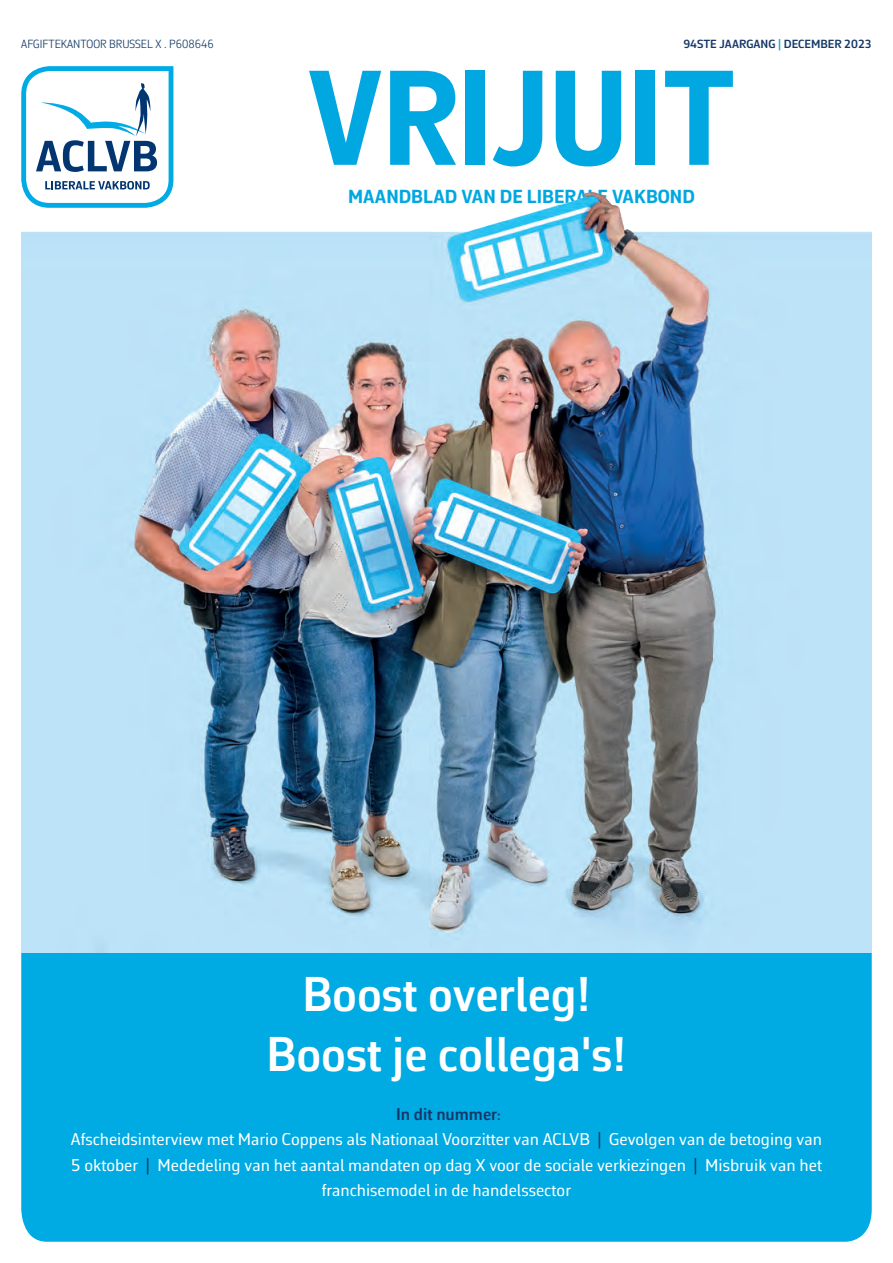
<style>
.page{position:relative;width:893px;height:1263px;background:#fff}
.page>*{position:absolute;margin:0;border:0;box-sizing:border-box;transform-origin:0 0}
.t1{font:700 136.65px "Corbeau Con Pro";color:#00a7e0}
.t2{font:600 49.5px/60px "Corbeau Pro";color:#fff;text-align:center}
.t3{font:700 19.2px "Corbeau Pro";color:#00a7e0}
.t4{font:17.25px/25.5px "Corbeau Pro";color:#fff;text-align:center}
.t5{font:300 12px "Corbeau Con Pro";color:#143a65}
.t6{font:600 12px "Corbeau Pro";color:#163668}
.s1{color:#00a7e0}
.s2{color:#143a65}
.s3{font-weight:600;color:#163668}
.s4{font-weight:600;font-size:14.25px;color:#163668}
.s5{color:#163668}
</style>
<div class="page">
<svg style="left:21px;top:66px;width:152px;height:91px"></svg>
<div style="left:21px;top:953px;width:851px;height:289px;background:#00aae2"></div>
<img style="left:21px;top:157px;width:851px;height:796px">
<p class="t5" style="left:21px;top:36px;width:194px">AFGIFTEKANTOOR BRUSSEL X . P608646</p>
<p class="t6" style="left:683px;top:36px;width:190px">94STE JAARGANG <span class="s1">|</span> <span class="s2">DECEMBER</span> 2023</p>
<h1 class="t1" style="left:308px;top:27px;width:429px">VRIJUIT</h1>
<p class="t3" style="left:348px;top:183px;width:348px">MAANDBLAD VAN DE LIBERALE VAKBOND</p>
<h2 class="t2" style="left:267px;top:964px;width:361px">Boost overleg!<br>Boost je collega's!</h2>
<p class="t4" style="left:71px;top:1101px;width:753px"><span class="s3">In dit nummer</span><span class="s4">:<br></span>Afscheidsinterview met Mario Coppens als Nationaal Voorzitter van ACLVB <span class="s5">|</span> Gevolgen van de betoging van 5 oktober <span class="s5">|</span> Mededeling van het aantal mandaten op dag X voor de sociale verkiezingen <span class="s5">|</span> Misbruik van het franchisemodel in de handelssector</p>
</div>
